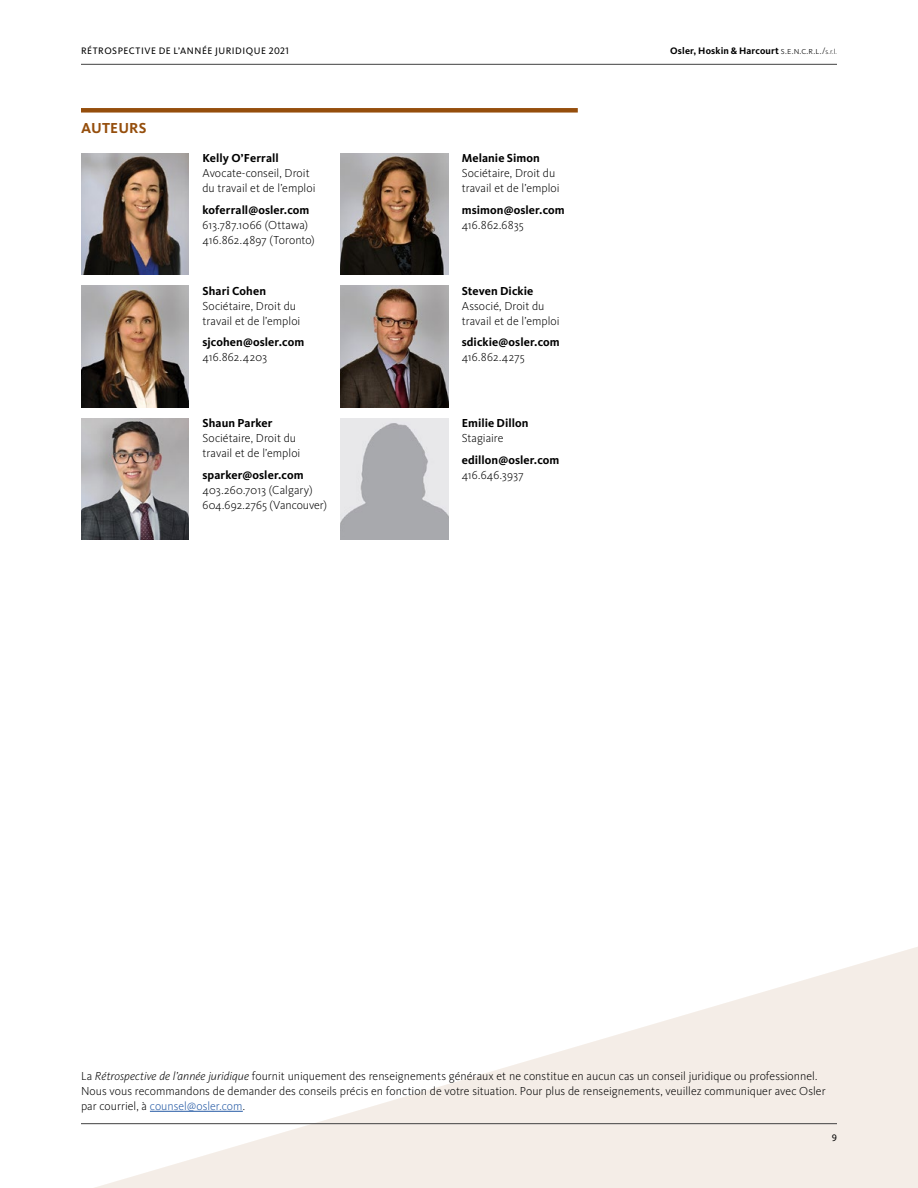
<style>
.page{position:relative;width:918px;height:1188px;background:#fff}
.page>*{position:absolute;margin:0;border:0;box-sizing:border-box;transform-origin:0 0}
.t1{font:700 15px "Kievit Pro";letter-spacing:.01em;color:#954e0c}
.t2{font:300 12px/15px "Kievit Pro";color:#000}
.t3{font:700 12px "Kievit Pro";letter-spacing:.005em;color:#000}
.t4{font:700 9.75px "Kievit Pro";letter-spacing:.015em;color:#000}
.t5{font:9.75px "Kievit Pro";letter-spacing:.055em;color:#000}
.s1{font-weight:300}
.s2{font-weight:300;font-size:7.35px}
.s3{font-style:italic}
.s4{color:#2258a4}
</style>
<div class="page">
<svg style="left:81px;top:947px;width:837px;height:241px"></svg>
<hr style="left:81px;top:1123px;width:756px;height:1px;background:#414141">
<hr style="left:81px;top:64px;width:756px;height:1px;background:#414141">
<div style="left:81px;top:108px;width:497px;height:5px;background:#954e0c"></div>
<img style="left:340px;top:286px;width:108px;height:121px">
<img style="left:340px;top:153px;width:108px;height:122px">
<img style="left:81px;top:286px;width:108px;height:121px">
<img style="left:340px;top:418px;width:108px;height:122px">
<img style="left:81px;top:153px;width:108px;height:122px">
<img style="left:81px;top:418px;width:108px;height:122px">
<hr style="left:150px;top:1111px;width:93px;height:1px;background:#2258a4">
<p class="t5" style="left:81px;top:45px;width:209px">RÉTROSPECTIVE DE L’ANNÉE JURIDIQUE 2021</p>
<p class="t4" style="left:670px;top:45px;width:168px">Osler, Hoskin &amp; Harcourt <span class="s1">s.e.n.c.r.l./</span><span class="s2">s.r.l.</span></p>
<p class="t1" style="left:81px;top:119px;width:67px">AUTEURS</p>
<p class="t3" style="left:202px;top:151px;width:78px">Kelly O’Ferrall</p>
<p class="t2" style="left:202px;top:166px;width:115px">Avocate-conseil, Droit du travail et de l’emploi</p>
<p class="t3" style="left:202px;top:203px;width:109px">koferrall@osler.com</p>
<p class="t2" style="left:202px;top:217px;width:114px">613.787.1066 (Ottawa)<br>416.862.4897 (Toronto)</p>
<p class="t3" style="left:202px;top:283px;width:65px">Shari Cohen</p>
<p class="t2" style="left:202px;top:298px;width:99px">Sociétaire, Droit du travail et de l’emploi</p>
<p class="t3" style="left:202px;top:335px;width:103px">sjcohen@osler.com</p>
<p class="t2" style="left:202px;top:350px;width:66px">416.862.4203</p>
<p class="t3" style="left:202px;top:416px;width:72px">Shaun Parker</p>
<p class="t2" style="left:202px;top:431px;width:99px">Sociétaire, Droit du travail et de l’emploi</p>
<p class="t3" style="left:202px;top:468px;width:103px">sparker@osler.com</p>
<p class="t2" style="left:202px;top:482px;width:126px">403.260.7013 (Calgary)<br>604.692.2765 (Vancouver)</p>
<p class="t3" style="left:462px;top:151px;width:80px">Melanie Simon</p>
<p class="t2" style="left:462px;top:166px;width:99px">Sociétaire, Droit du travail et de l’emploi</p>
<p class="t3" style="left:462px;top:203px;width:105px">msimon@osler.com</p>
<p class="t2" style="left:462px;top:217px;width:64px">416.862.6835</p>
<p class="t3" style="left:462px;top:283px;width:73px">Steven Dickie</p>
<p class="t2" style="left:462px;top:298px;width:99px">Associé, Droit du travail et de l’emploi</p>
<p class="t3" style="left:462px;top:335px;width:100px">sdickie@osler.com</p>
<p class="t2" style="left:462px;top:350px;width:65px">416.862.4275</p>
<p class="t3" style="left:462px;top:416px;width:68px">Emilie Dillon</p>
<p class="t2" style="left:462px;top:431px;width:43px">Stagiaire</p>
<p class="t3" style="left:462px;top:453px;width:99px">edillon@osler.com</p>
<p class="t2" style="left:462px;top:467px;width:63px">416.646.3937</p>
<p class="t2" style="left:81px;top:1068px;width:746px">La <span class="s3">Rétrospective de l’année juridique</span> fournit uniquement des renseignements généraux et ne constitue en aucun cas un conseil juridique ou professionnel.<br>Nous vous recommandons de demander des conseils précis en fonction de votre situation. Pour plus de renseignements, veuillez communiquer avec Osler par courriel, à <span class="s4">counsel@osler.com</span>.</p>
<p class="t5" style="left:832px;top:1132px;width:7px">9</p>
</div>
